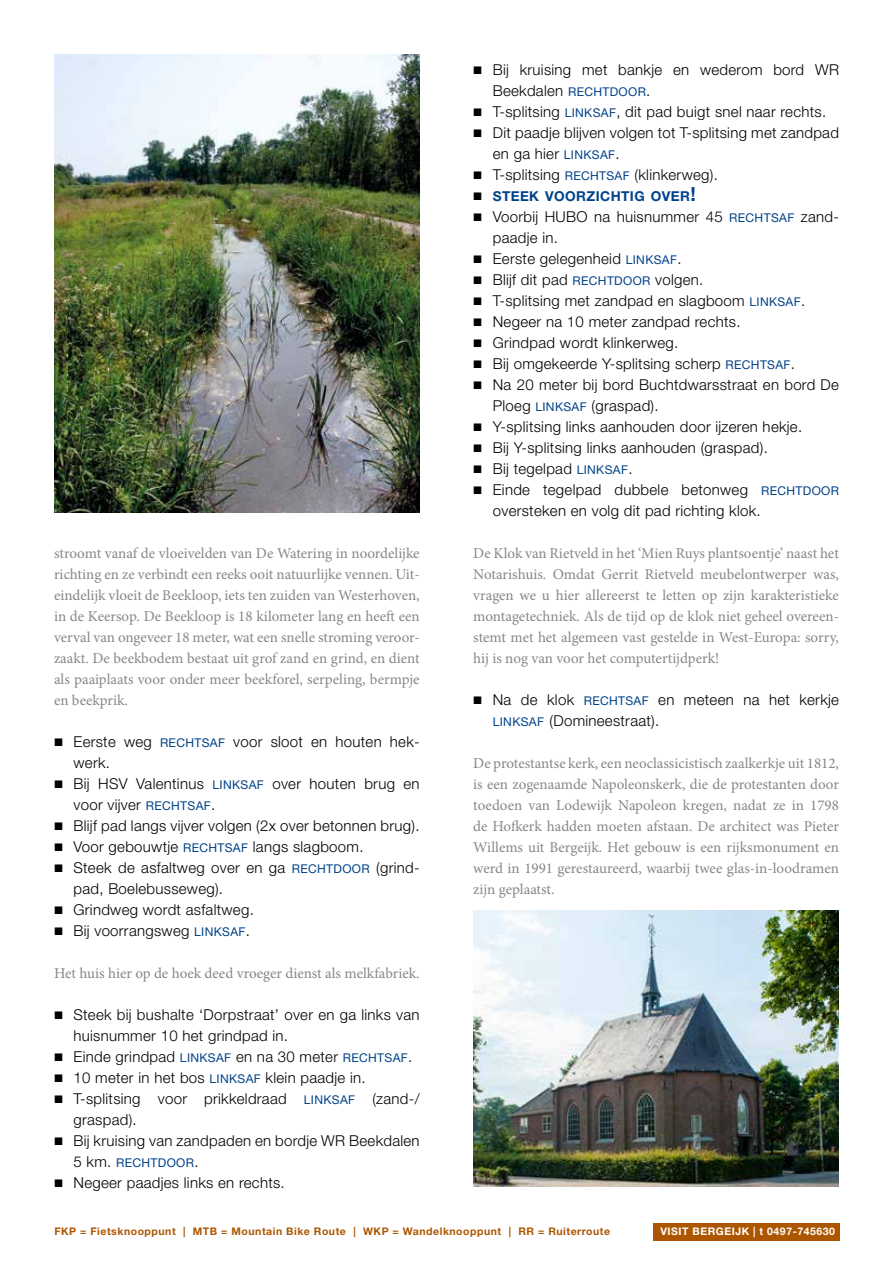
<style>
.page{position:relative;width:893px;height:1263px;background:#fff}
.page>*{position:absolute;margin:0;border:0;box-sizing:border-box;transform-origin:0 0}
.t1{font:300 15px/21px "Helvetica Neue LT Std";letter-spacing:.02em;color:#000}
.t2{font:15px/21px "Minion Pro";color:#878787;text-align:justify}
.t3{font:700 13.65px "Helvetica Neue LT Std";letter-spacing:.03em;color:#004289}
.t4{font:12.15px "Helvetica Neue LT Std";letter-spacing:.03em;color:#004289}
.t5{font:700 10.5px "Helvetica Neue LT Std";letter-spacing:.05em;color:#ad5600}
.t6{font:700 10.5px "Helvetica Neue LT Std";letter-spacing:.05em;color:#fff}
.s1{font-family:"Work Sans";font-weight:400}
.s2{font-weight:400;font-size:12.15px;color:#004289}
.s3{font-weight:300;font-size:15px;color:#000}
.s4{font-family:"Work Sans";font-weight:400;font-size:15px;color:#000}
.s5{font-size:19.5px}
</style>
<div class="page">
<div style="left:653px;top:1224px;width:187px;height:17px;background:#ad5600"></div>
<img style="left:54px;top:54px;width:366px;height:458px">
<img style="left:473px;top:911px;width:366px;height:275px">
<p class="t2" style="left:54px;top:543px;width:367px">stroomt vanaf de vloeivelden van De Watering in noordelijke richting en ze verbindt een reeks ooit natuurlijke vennen. Uit&shy;eindelijk vloeit de Beekloop, iets ten zuiden van Westerhoven, in de Keersop. De Beekloop is 18 kilometer lang en heeft een verval van ongeveer 18 meter, wat een snelle stroming veroor&shy;zaakt. De beekbodem bestaat uit grof zand en grind, en dient als paaiplaats voor onder meer beekforel, serpeling, bermpje en beekprik.</p>
<p class="t1" style="left:73px;top:731px;width:346px;text-indent:-19px"><span class="s1">▪</span> Eerste weg <span class="s2">RECHTSAF</span> voor sloot en houten hek&shy;werk.</p>
<p class="t1" style="left:73px;top:773px;width:348px;text-indent:-20px"><span class="s1">▪</span> Bij HSV Valentinus <span class="s2">LINKSAF</span> over houten brug en voor vijver <span class="s2">RECHTSAF</span>.</p>
<p class="t1" style="left:54px;top:815px;width:367px"><span class="s1">▪</span> Blijf pad langs vijver volgen (2x over betonnen brug).</p>
<p class="t1" style="left:54px;top:836px;width:311px"><span class="s1">▪</span> Voor gebouwtje <span class="s2">RECHTSAF</span> langs slagboom.</p>
<p class="t1" style="left:74px;top:857px;width:346px;text-indent:-20px"><span class="s1">▪</span> Steek de asfaltweg over en ga <span class="s2">RECHTDOOR</span> (grind&shy;pad, Boelebusseweg).</p>
<p class="t1" style="left:54px;top:899px;width:201px"><span class="s1">▪</span> Grindweg wordt asfaltweg.</p>
<p class="t1" style="left:54px;top:920px;width:197px"><span class="s1">▪</span> Bij voorrangsweg <span class="s2">LINKSAF</span>.</p>
<p class="t2" style="left:54px;top:963px;width:367px">Het huis hier op de hoek deed vroeger dienst als melkfabriek.</p>
<p class="t1" style="left:74px;top:1004px;width:348px;text-indent:-19px"><span class="s1">▪</span> Steek bij bushalte ‘Dorpstraat’ over en ga links van huisnummer 10 het grindpad in.</p>
<p class="t1" style="left:54px;top:1046px;width:360px"><span class="s1">▪</span> Einde grindpad <span class="s2">LINKSAF</span> en na 30 meter <span class="s2">RECHTSAF</span>.</p>
<p class="t1" style="left:54px;top:1067px;width:313px"><span class="s1">▪</span> 10 meter in het bos <span class="s2">LINKSAF</span> klein paadje in.</p>
<p class="t1" style="left:74px;top:1088px;width:348px;text-indent:-19px"><span class="s1">▪</span> T-splitsing voor prikkeldraad <span class="s2">LINKSAF</span> (zand-/ graspad).</p>
<p class="t1" style="left:54px;top:1130px;width:367px"><span class="s1">▪</span> Bij kruising van zandpaden en bordje WR Beekdalen</p>
<p class="t4" style="left:74px;top:1155px;width:127px"><span class="s3">5 km.</span> RECHTDOOR<span class="s3">.</span></p>
<p class="t1" style="left:54px;top:1172px;width:232px"><span class="s1">▪</span> Negeer paadjes links en rechts.</p>
<p class="t1" style="left:493px;top:59px;width:348px;text-indent:-20px"><span class="s1">▪</span> Bij kruising met bankje en wederom bord WR<br>Beekdalen <span class="s2">RECHTDOOR</span>.</p>
<p class="t1" style="left:473px;top:101px;width:354px"><span class="s1">▪</span> T-splitsing <span class="s2">LINKSAF</span>, dit pad buigt snel naar rechts.</p>
<p class="t1" style="left:493px;top:122px;width:348px;text-indent:-19px"><span class="s1">▪</span> Dit paadje blijven volgen tot T-splitsing met zandpad en ga hier <span class="s2">LINKSAF</span>.</p>
<p class="t1" style="left:473px;top:164px;width:246px"><span class="s1">▪</span> T-splitsing <span class="s2">RECHTSAF</span> (klinkerweg).</p>
<p class="t3" style="left:473px;top:188px;width:224px"><span class="s4">▪</span> STEEK VOORZICHTIG OVER<span class="s5">!</span></p>
<p class="t1" style="left:493px;top:206px;width:346px;text-indent:-19px"><span class="s1">▪</span> Voorbij HUBO na huisnummer 45 <span class="s2">RECHTSAF</span> zand&shy;paadje in.</p>
<p class="t1" style="left:473px;top:248px;width:210px"><span class="s1">▪</span> Eerste gelegenheid <span class="s2">LINKSAF</span>.</p>
<p class="t1" style="left:473px;top:269px;width:232px"><span class="s1">▪</span> Blijf dit pad <span class="s2">RECHTDOOR</span> volgen.</p>
<p class="t1" style="left:473px;top:290px;width:333px"><span class="s1">▪</span> T-splitsing met zandpad en slagboom <span class="s2">LINKSAF</span>.</p>
<p class="t1" style="left:473px;top:311px;width:269px"><span class="s1">▪</span> Negeer na 10 meter zandpad rechts.</p>
<p class="t1" style="left:473px;top:332px;width:207px"><span class="s1">▪</span> Grindpad wordt klinkerweg.</p>
<p class="t1" style="left:473px;top:353px;width:323px"><span class="s1">▪</span> Bij omgekeerde Y-splitsing scherp <span class="s2">RECHTSAF</span>.</p>
<p class="t1" style="left:493px;top:374px;width:348px;text-indent:-20px"><span class="s1">▪</span> Na 20 meter bij bord Buchtdwarsstraat en bord De<br>Ploeg <span class="s2">LINKSAF</span> (graspad).</p>
<p class="t1" style="left:473px;top:416px;width:330px"><span class="s1">▪</span> Y-splitsing links aanhouden door ijzeren hekje.</p>
<p class="t1" style="left:473px;top:437px;width:296px"><span class="s1">▪</span> Bij Y-splitsing links aanhouden (graspad).</p>
<p class="t1" style="left:473px;top:458px;width:161px"><span class="s1">▪</span> Bij tegelpad <span class="s2">LINKSAF</span>.</p>
<p class="t1" style="left:493px;top:479px;width:348px;text-indent:-19px"><span class="s1">▪</span> Einde tegelpad dubbele betonweg <span class="s2">RECHTDOOR </span>oversteken en volg dit pad richting klok.</p>
<p class="t2" style="left:473px;top:543px;width:367px">De Klok van Rietveld in het ‘Mien Ruys plantsoentje’ naast het Notarishuis. Omdat Gerrit Rietveld meubelontwerper was, vragen we u hier allereerst te letten op zijn karakteristieke montagetechniek. Als de tijd op de klok niet geheel overeen&shy;stemt met het algemeen vast gestelde in West-Europa: sorry, hij is nog van voor het computertijdperk!</p>
<p class="t1" style="left:493px;top:689px;width:348px;text-indent:-20px"><span class="s1">▪</span> Na de klok <span class="s2">RECHTSAF</span> en meteen na het kerkje<br><span class="s2">LINKSAF</span> (Domineestraat).</p>
<p class="t2" style="left:473px;top:753px;width:367px">De protestantse kerk, een neoclassicistisch zaalkerkje uit 1812, is een zogenaamde Napoleonskerk, die de protestanten door toedoen van Lodewijk Napoleon kregen, nadat ze in 1798 de Hofkerk hadden moeten afstaan. De architect was Pieter Willems uit Bergeijk. Het gebouw is een rijksmonument en werd in 1991 gerestaureerd, waarbij twee glas-in-loodramen zijn geplaatst.</p>
<p class="t5" style="left:54px;top:1225px;width:557px">FKP = Fietsknooppunt | MTB = Mountain Bike Route | WKP = Wandelknooppunt | RR = Ruiterroute</p>
<p class="t6" style="left:660px;top:1225px;width:176px">VISIT BERGEIJK | t 0497-745630</p>
</div>
